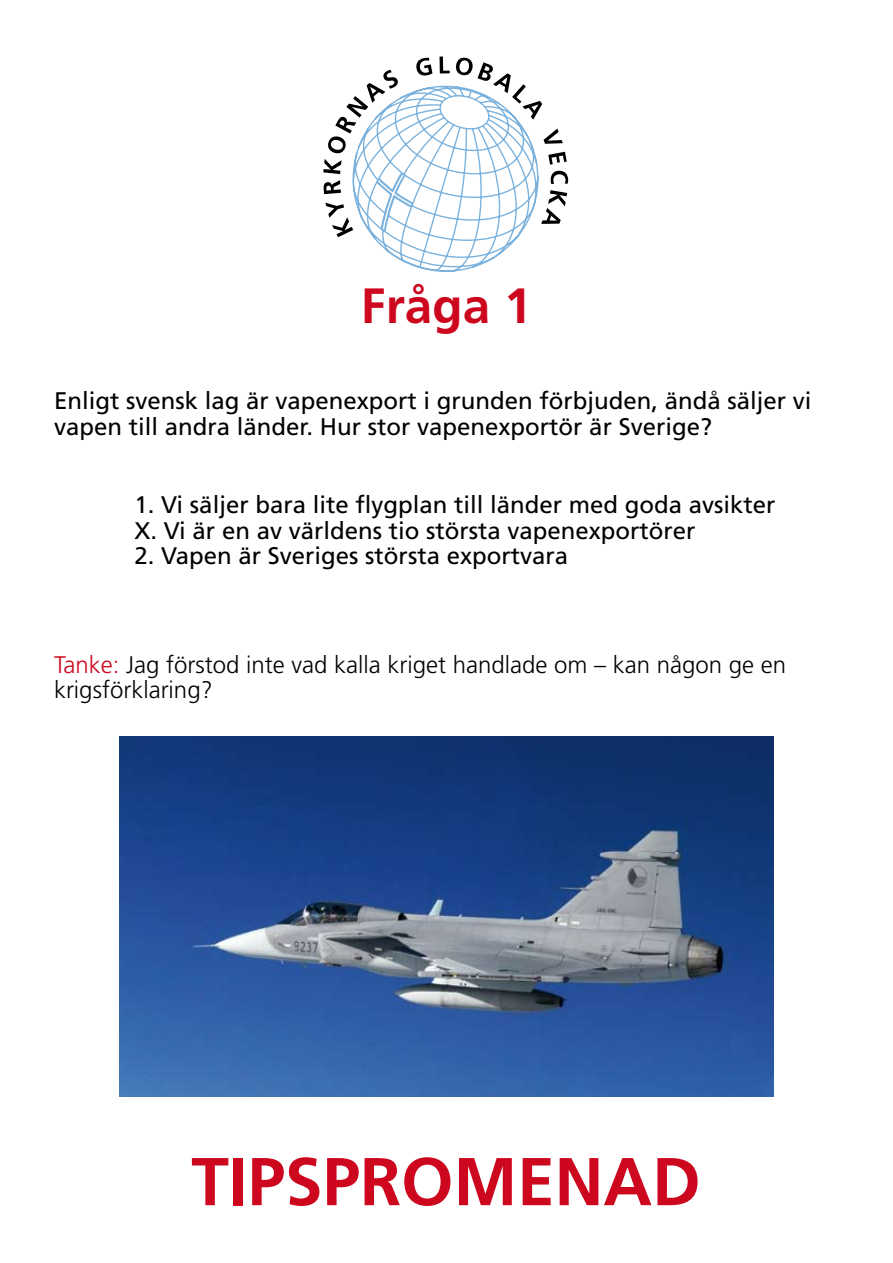
<style>
.page{position:relative;width:893px;height:1263px;background:#fff}
.page>*{position:absolute;margin:0;border:0;box-sizing:border-box;transform-origin:0 0}
.t1{font:700 67.5px "Frutiger";color:#cd071e}
.t2{font:700 49.5px "Frutiger";color:#cd071e}
.t3{font:24px/25.5px "Frutiger";color:#000}
.t4{font:300 24px/25.5px "Frutiger";color:#000}
.s1{color:#cd071e}
</style>
<div class="page">
<svg style="left:373px;top:57px;width:196px;height:215px"></svg>
<svg style="left:439px;top:57px;width:103px;height:63px"></svg>
<svg style="left:544px;top:129px;width:19px;height:15px"></svg>
<svg style="left:548px;top:152px;width:19px;height:13px"></svg>
<svg style="left:551px;top:171px;width:17px;height:13px"></svg>
<svg style="left:541px;top:190px;width:26px;height:34px"></svg>
<svg style="left:323px;top:58px;width:109px;height:179px"></svg>
<img style="left:119px;top:736px;width:655px;height:361px">
<h2 class="t2" style="left:361px;top:276px;width:172px">FRÅGA 1</h2>
<p class="t3" style="left:54px;top:388px;width:759px">Enligt svensk lag är vapenexport i grunden förbjuden, ändå säljer vi vapen till andra länder. Hur stor vapenexportör är Sverige?</p>
<p class="t3" style="left:134px;top:492px;width:643px">1. Vi säljer bara lite flygplan till länder med goda avsikter<br>X. Vi är en av världens tio största vapenexportörer</p>
<p class="t3" style="left:134px;top:543px;width:435px">2. Vapen är Sveriges största exportvara</p>
<p class="t4" style="left:54px;top:652px;width:734px"><span class="s1">Tanke:</span> Jag förstod inte vad kalla kriget handlade om – kan någon ge en krigsförklaring?</p>
<h1 class="t1" style="left:191px;top:1142px;width:511px">TIPSPROMENAD</h1>
</div>
